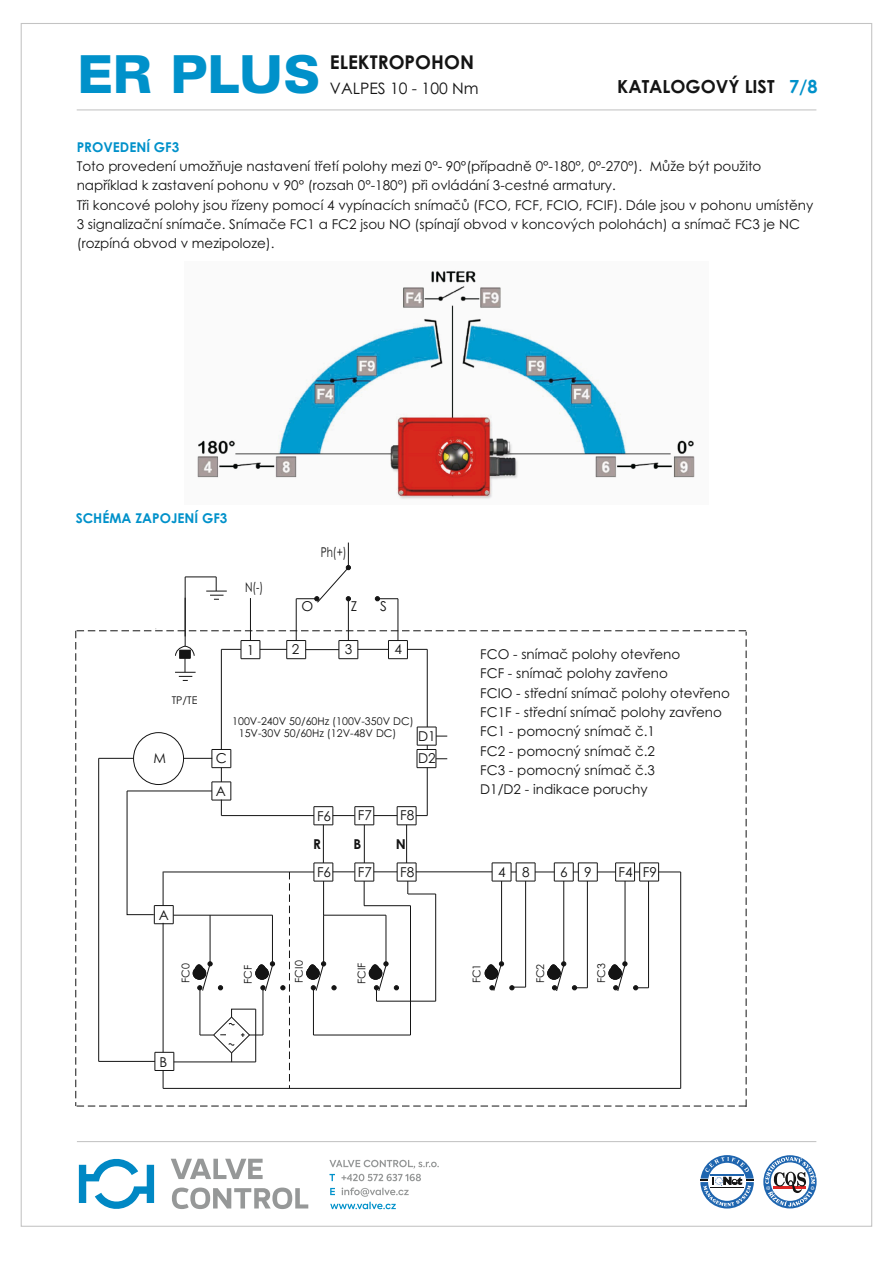
<style>
.page{position:relative;width:893px;height:1263px;background:#fff}
.page>*{position:absolute;margin:0;border:0;box-sizing:border-box;transform-origin:0 0}
.t1{font:900 expanded 52.5px "Zurich BT";color:#0091ca;scale:.91 1}
.t2{font:700 18.9px "Century Gothic";color:#141414}
.t3{font:700 18px "Century Gothic";color:#141414}
.t4{font:15.75px "Century Gothic";color:#141414}
.t5{font:13.65px "Century Gothic";color:#141414}
.t6{font:700 13.65px "Century Gothic";color:#141414}
.t7{font:13.5px/19.4px "Century Gothic";color:#141414}
.t8{font:700 13.5px "Century Gothic";color:#0091ca}
.t9{font:13.5px "Century Gothic";color:#141414;scale:.75 1}
.t10{font:10.65px/12px "Century Gothic";color:#141414}
.s1{font-size:18.15px;color:#0091ca}
</style>
<div class="page">
<hr style="left:77px;top:109px;width:739px;height:1px;background:#c3c3c3">
<img style="left:197px;top:271px;width:498px;height:228px">
<svg style="left:75px;top:542px;width:672px;height:565px"></svg>
<hr style="left:77px;top:1141px;width:739px;height:1px;background:#c3c3c3">
<svg style="left:171px;top:1159px;width:137px;height:50px"></svg>
<svg style="left:79px;top:1158px;width:75px;height:51px"></svg>
<svg style="left:329px;top:1160px;width:110px;height:8px"></svg>
<svg style="left:329px;top:1174px;width:6px;height:7px"></svg>
<svg style="left:341px;top:1174px;width:80px;height:7px"></svg>
<svg style="left:330px;top:1187px;width:79px;height:22px"></svg>
<svg style="left:763px;top:1155px;width:54px;height:53px"></svg>
<svg style="left:765px;top:1157px;width:51px;height:49px"></svg>
<svg style="left:700px;top:1155px;width:54px;height:53px"></svg>
<hr style="left:710px;top:1175px;width:34px;height:1px;background:#1e65af">
<hr style="left:710px;top:1186px;width:34px;height:1px;background:#141414">
<h1 class="t1" style="left:77px;top:53px;width:269px">ER PLUS</h1>
<h2 class="t2" style="left:330px;top:55px;width:146px">ELEKTROPOHON</h2>
<p class="t4" style="left:330px;top:82px;width:150px">VALPES 10 - 100 Nm</p>
<h3 class="t3" style="left:617px;top:80px;width:202px">KATALOGOVÝ LIST <span class="s1">7/8</span></h3>
<p class="t8" style="left:77px;top:142px;width:104px">PROVEDENÍ GF3</p>
<p class="t7" style="left:77px;top:158px;width:738px">Toto provedení umožňuje nastavení třetí polohy mezi 0°- 90°(případně 0°-180°, 0°-270°). Může být použito například k zastavení pohonu v 90° (rozsah 0°-180°) při ovládání 3-cestné armatury.<br>Tři koncové polohy jsou řízeny pomocí 4 vypínacích snímačů (FCO, FCF, FCIO, FCIF). Dále jsou v pohonu umístěny 3 signalizační snímače. Snímače FC1 a FC2 jsou NO (spínají obvod v koncových polohách) a snímač FC3 je NC (rozpíná obvod v mezipoloze).</p>
<p class="t8" style="left:76px;top:513px;width:153px">SCHÉMA ZAPOJENÍ GF3</p>
<p class="t10" style="left:172px;top:695px;width:27px">TP/TE</p>
<p class="t9" style="left:245px;top:582px;width:26px">N( -)</p>
<p class="t9" style="left:321px;top:547px;width:36px">Ph( +)</p>
<p class="t5" style="left:302px;top:601px;width:13px">O</p>
<p class="t5" style="left:351px;top:601px;width:8px">Z</p>
<p class="t5" style="left:380px;top:601px;width:8px">S</p>
<p class="t5" style="left:247px;top:644px;width:9px">1</p>
<p class="t5" style="left:292px;top:644px;width:9px">2</p>
<p class="t5" style="left:345px;top:644px;width:9px">3</p>
<p class="t5" style="left:394px;top:644px;width:9px">4</p>
<p class="t5" style="left:154px;top:753px;width:14px">M</p>
<p class="t5" style="left:159px;top:910px;width:12px">A</p>
<p class="t10" style="left:239px;top:716px;width:176px;text-indent:-7px">100V-240V 50/60Hz (100V-350V DC)<br>15V-30V 50/60Hz (12V-48V DC)</p>
<p class="t5" style="left:418px;top:730px;width:19px">D1</p>
<p class="t5" style="left:216px;top:753px;width:13px">C</p>
<p class="t5" style="left:418px;top:753px;width:19px">D2</p>
<p class="t5" style="left:216px;top:786px;width:12px">A</p>
<p class="t5" style="left:317px;top:810px;width:16px">F6</p>
<p class="t5" style="left:358px;top:810px;width:16px">F7</p>
<p class="t5" style="left:400px;top:810px;width:16px">F8</p>
<p class="t6" style="left:313px;top:839px;width:9px">R</p>
<p class="t6" style="left:354px;top:839px;width:9px">B</p>
<p class="t6" style="left:396px;top:839px;width:12px">N</p>
<p class="t5" style="left:317px;top:867px;width:16px">F6</p>
<p class="t5" style="left:358px;top:866px;width:16px">F7</p>
<p class="t5" style="left:400px;top:866px;width:16px">F8</p>
<p class="t7" style="left:480px;top:646px;width:251px">FCO - snímač polohy otevřeno<br>FCF - snímač polohy zavřeno<br>FCIO - střední snímač polohy otevřeno<br>FC1F - střední snímač polohy zavřeno<br>FC1 - pomocný snímač č.1<br>FC2 - pomocný snímač č.2<br>FC3 - pomocný snímač č.3<br>D1/D2 - indikace poruchy</p>
<p class="t5" style="left:498px;top:866px;width:33px">4 8</p>
<p class="t5" style="left:560px;top:866px;width:33px">6 9</p>
<p class="t5" style="left:618px;top:866px;width:40px">F4 F9</p>
<p class="t10" style="left:294px;top:983px;width:24px;rotate:-90deg">FCI0</p>
<p class="t10" style="left:357px;top:984px;width:23px;rotate:-90deg">FCIF</p>
<p class="t10" style="left:596px;top:983px;width:21px;rotate:-90deg">FC3</p>
<p class="t10" style="left:180px;top:983px;width:21px;rotate:-90deg">FC0</p>
<p class="t10" style="left:243px;top:984px;width:21px;rotate:-90deg">FCF</p>
<p class="t10" style="left:471px;top:983px;width:21px;rotate:-90deg">FC1</p>
<p class="t10" style="left:535px;top:983px;width:21px;rotate:-90deg">FC2</p>
<p class="t5" style="left:160px;top:1056px;width:9px">B</p>
</div>
